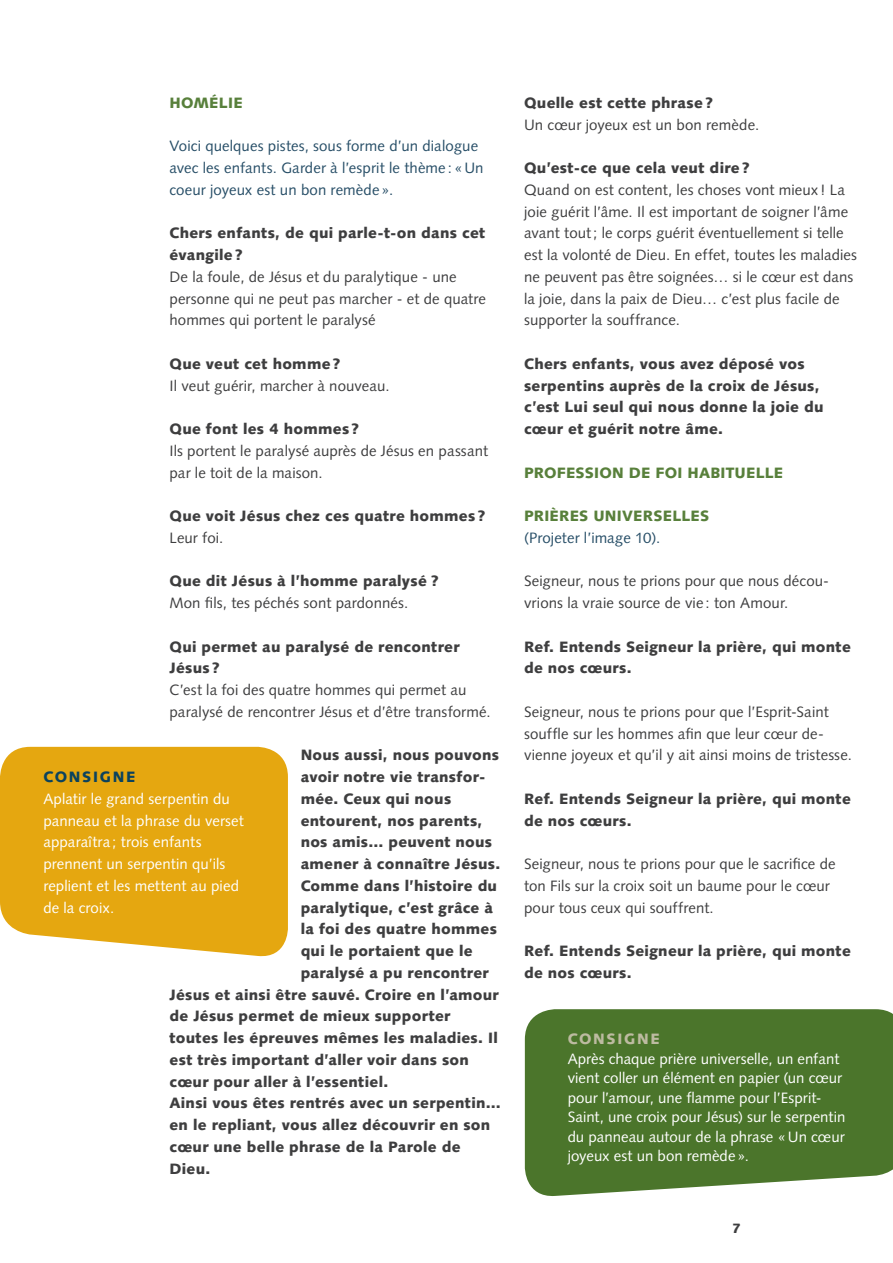
<style>
.page{position:relative;width:893px;height:1263px;background:#fff}
.page>*{position:absolute;margin:0;border:0;box-sizing:border-box;transform-origin:0 0}
.t1{font:900 15px/21.8px "Syntax LT Std";letter-spacing:.015em;color:#3e3e3f}
.t2{font:15px/21.8px "Syntax LT Std";letter-spacing:.005em;color:#3e3e3f}
.t3{font:15px/21.8px "Syntax LT Std";letter-spacing:.005em;color:#fff}
.t4{font:15px/21.8px "Syntax LT Std";letter-spacing:.005em;color:#274e67}
.t5{font:900 15px "Syntax LT Std";letter-spacing:.015em;color:#58803b}
.t6{font:900 15px "Syntax LT Std";color:#0b425d}
.t7{font:900 15px "Syntax LT Std";letter-spacing:.11em;color:#bdbba1}
.t8{font:900 13.5px "Syntax LT Std";color:#3e3e3f}
</style>
<div class="page">
<svg style="left:0;top:747px;width:288px;height:210px;background:#e6ad20"></svg>
<div style="left:525px;top:1009px;width:368px;height:187px;background:#4b752b"></div>
<p class="t5" style="left:169px;top:94px;width:75px">HOMÉLIE</p>
<p class="t4" style="left:169px;top:135px;width:316px">Voici quelques pistes, sous forme d’un dialogue avec les enfants. Garder à l’esprit le thème :«Un coeur joyeux est un bon remède».</p>
<p class="t1" style="left:169px;top:222px;width:317px">Chers enfants, de qui parle-t-on dans cet évangile?</p>
<p class="t2" style="left:169px;top:266px;width:318px">De la foule, de Jésus et du paralytique - une personne qui ne peut pas marcher - et de quatre hommes qui portent le paralysé</p>
<p class="t1" style="left:169px;top:353px;width:173px">Que veut cet homme?</p>
<p class="t2" style="left:169px;top:375px;width:222px">Il veut guérir, marcher à nouveau.</p>
<p class="t1" style="left:169px;top:418px;width:191px">Que font les 4 hommes ?</p>
<p class="t2" style="left:169px;top:440px;width:320px">Ils portent le paralysé auprès de Jésus en passant par le toit de la maison.</p>
<p class="t1" style="left:169px;top:505px;width:317px">Que voit Jésus chez ces quatre hommes ?</p>
<p class="t2" style="left:169px;top:527px;width:55px">Leur foi.</p>
<p class="t1" style="left:169px;top:570px;width:271px">Que dit Jésus à l’homme paralysé ?</p>
<p class="t2" style="left:169px;top:592px;width:240px">Mon fils, tes péchés sont pardonnés.</p>
<p class="t1" style="left:169px;top:635px;width:292px">Qui permet au paralysé de rencontrer<br>Jésus ?</p>
<p class="t2" style="left:169px;top:679px;width:323px">C’est la foi des quatre hommes qui permet au paralysé de rencontrer Jésus et d’être transformé.</p>
<p class="t1" style="left:301px;top:744px;width:200px">Nous aussi, nous pouvons</p>
<p class="t1" style="left:301px;top:766px;width:186px">avoir notre vie transfor-</p>
<p class="t1" style="left:301px;top:788px;width:152px">mée. Ceux qui nous</p>
<p class="t1" style="left:301px;top:809px;width:183px">entourent, nos parents,</p>
<p class="t1" style="left:301px;top:831px;width:193px">nos amis… peuvent nous</p>
<p class="t1" style="left:301px;top:853px;width:201px">amener à connaître Jésus.</p>
<p class="t1" style="left:301px;top:875px;width:198px">Comme dans l’histoire du</p>
<p class="t1" style="left:301px;top:896px;width:194px">paralytique, c’est grâce à</p>
<p class="t1" style="left:301px;top:918px;width:198px">la foi des quatre hommes</p>
<p class="t1" style="left:301px;top:940px;width:173px">qui le portaient que le</p>
<p class="t1" style="left:301px;top:962px;width:190px">paralysé a pu rencontrer</p>
<p class="t1" style="left:169px;top:983px;width:331px">Jésus et ainsi être sauvé. Croire en l’amour</p>
<p class="t1" style="left:169px;top:1005px;width:283px">de Jésus permet de mieux supporter</p>
<p class="t1" style="left:169px;top:1027px;width:330px">toutes les épreuves mêmes les maladies. Il</p>
<p class="t1" style="left:169px;top:1049px;width:301px">est très important d’aller voir dans son</p>
<p class="t1" style="left:169px;top:1070px;width:220px">cœur pour aller à l’essentiel.</p>
<p class="t1" style="left:169px;top:1092px;width:333px">Ainsi vous êtes rentrés avec un serpentin…</p>
<p class="t1" style="left:169px;top:1114px;width:322px">en le repliant, vous allez découvrir en son</p>
<p class="t1" style="left:169px;top:1136px;width:293px">cœur une belle phrase de la Parole de</p>
<p class="t1" style="left:169px;top:1157px;width:42px">Dieu.</p>
<p class="t6" style="left:43px;top:768px;width:13px">CON</p>
<p class="t6" style="left:82px;top:768px;width:55px">SIGN E</p>
<p class="t3" style="left:43px;top:788px;width:202px">Aplatir le grand serpentin du panneau et la phrase du verset apparaîtra ; trois enfants prennent un serpentin qu’ils replient et les mettent au pied de la croix.</p>
<p class="t1" style="left:524px;top:92px;width:190px">Quelle est cette phrase?</p>
<p class="t2" style="left:524px;top:114px;width:237px">Un cœur joyeux est un bon remède.</p>
<p class="t1" style="left:524px;top:157px;width:227px">Qu’est-ce que cela veut dire?</p>
<p class="t2" style="left:524px;top:179px;width:334px">Quand on est content, les choses vont mieux ! La joie guérit l’âme. Il est important de soigner l’âme avant tout; le corps guérit éventuellement si telle est la volonté de Dieu. En effet, toutes les maladies ne peuvent pas être soignées… si le cœur est dans la joie, dans la paix de Dieu… c’est plus facile de supporter la souffrance.</p>
<p class="t1" style="left:524px;top:353px;width:301px">Chers enfants, vous avez déposé vos serpentins auprès de la croix de Jésus, c’est Lui seul qui nous donne la joie du cœur et guérit notre âme.</p>
<p class="t5" style="left:524px;top:463px;width:261px">PROFESSION DE FOI HABITUELLE</p>
<p class="t5" style="left:524px;top:507px;width:187px">PRIÈRES UN IVERSELLES</p>
<p class="t4" style="left:524px;top:527px;width:138px">(Projeter l’image 10).</p>
<p class="t2" style="left:524px;top:570px;width:306px">Seigneur, nous te prions pour que nous décou&shy;vrions la vraie source de vie : ton Amour.</p>
<p class="t1" style="left:524px;top:635px;width:328px">Ref. Entends Seigneur la prière, qui monte de nos cœurs.</p>
<p class="t2" style="left:524px;top:701px;width:329px">Seigneur, nous te prions pour que l’Esprit-Saint souffle sur les hommes afin que leur cœur de&shy;vienne joyeux et qu’il y ait ainsi moins de tristesse.</p>
<p class="t1" style="left:524px;top:788px;width:328px">Ref. Entends Seigneur la prière, qui monte de nos cœurs.</p>
<p class="t2" style="left:524px;top:853px;width:313px">Seigneur, nous te prions pour que le sacrifice de ton Fils sur la croix soit un baume pour le cœur pour tous ceux qui souffrent.</p>
<p class="t1" style="left:524px;top:940px;width:328px">Ref. Entends Seigneur la prière, qui monte de nos cœurs.</p>
<p class="t7" style="left:568px;top:1030px;width:91px">Consigne</p>
<p class="t3" style="left:568px;top:1048px;width:279px;line-height:19.5px">Après chaque prière universelle, un enfant vient coller un élément en papier (un cœur pour l’amour, une flamme pour l’Esprit-Saint, une croix pour Jésus) sur le serpentin du panneau autour de la phrase «Un cœur joyeux est un bon remède».</p>
<p class="t8" style="left:732px;top:1220px;width:10px">7</p>
</div>
